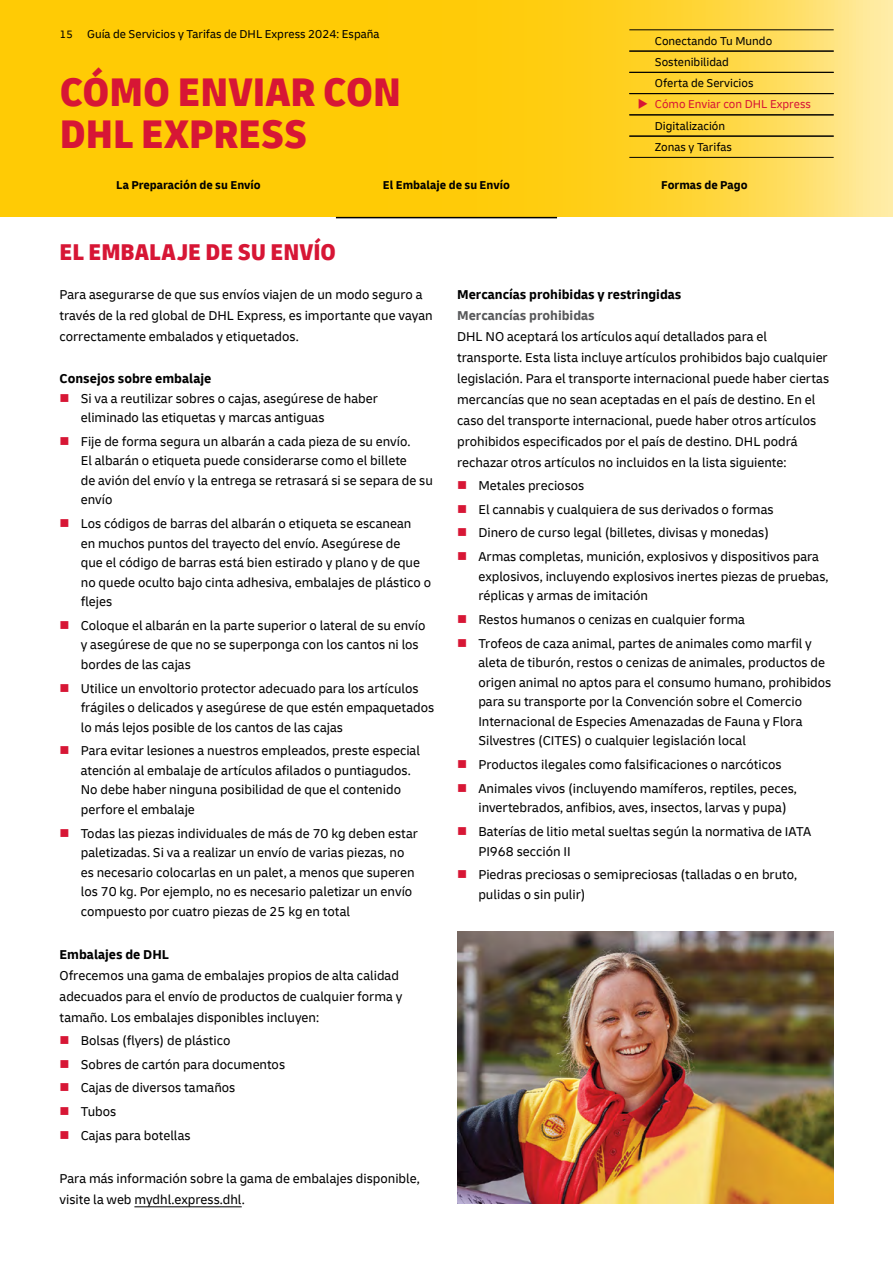
<style>
.page{position:relative;width:893px;height:1263px;background:#fff}
.page>*{position:absolute;margin:0;border:0;box-sizing:border-box;transform-origin:0 0}
.t1{font:900 condensed 42px/42px "Delivery";color:#d71635}
.H3_Secondary_headline{font:900 condensed 24px "Delivery";color:#d71635}
.LI_Bulleted_List{font:13.5px/19.5px "Delivery";color:#000}
.P_Copy_text{font:13.5px/21px "Delivery";color:#000}
.H4_Paragraph_header{font:700 13.5px "Delivery";color:#000}
.H5_Paragraph_Header{font:700 13.5px "Delivery";color:#58595b}
.t2{font:12px/21.3px "Delivery";color:#000}
.t3{font:700 12px "Delivery";color:#000}
.s1{font-size:11.25px}
.s2{color:#d71635}
</style>
<div class="page">
<svg style="left:0;top:0;width:893px;height:217px;background:#fecf20"></svg>
<hr style="left:629px;top:30px;width:205px;height:1px;background:#000">
<hr style="left:629px;top:51px;width:205px;height:1px;background:#000">
<hr style="left:629px;top:72px;width:205px;height:1px;background:#000">
<hr style="left:629px;top:93px;width:205px;height:1px;background:#000">
<hr style="left:629px;top:115px;width:205px;height:1px;background:#000">
<hr style="left:629px;top:136px;width:205px;height:1px;background:#000">
<hr style="left:629px;top:157px;width:205px;height:1px;background:#000">
<hr style="left:336px;top:217px;width:221px;height:1px;background:#000">
<hr style="left:134px;top:1206px;width:108px;height:1px;background:#000">
<img style="left:457px;top:931px;width:376px;height:272px">
<p class="t2" style="left:60px;top:24px;width:321px"><span class="s1">15</span> Guía de Servicios y Tarifas de DHL Express 2024: España</p>
<h1 class="t1" style="left:60px;top:71px;width:343px">CÓMO ENVIAR CON<br>DHL EXPRESS</h1>
<p class="t2" style="left:655px;top:30px;width:119px">Conectando Tu Mundo<br>Sostenibilidad<br>Oferta de Servicios</p>
<p class="t2" style="left:655px;top:94px;width:158px;text-indent:-17px"><span class="s2">◆ Cómo Enviar con DHL Express<br></span>Digitalización<br>Zonas y Tarifas</p>
<p class="t3" style="left:116px;top:178px;width:146px">La Preparación de su Envío</p>
<p class="t3" style="left:383px;top:178px;width:129px">El Embalaje de su Envío</p>
<p class="t3" style="left:661px;top:178px;width:88px">Formas de Pago</p>
<h3 class="H3_Secondary_headline" style="left:60px;top:236px;width:278px">EL EMBALAJE DE SU ENVÍO</h3>
<p class="P_Copy_text" style="left:60px;top:284px;width:375px">Para asegurarse de que sus envíos viajen de un modo seguro a través de la red global de DHL Express, es importante que vayan correctamente embalados y etiquetados.</p>
<h4 class="H4_Paragraph_header" style="left:60px;top:370px;width:153px">Consejos sobre embalaje</h4>
<p class="LI_Bulleted_List" style="left:81px;top:388px;width:299px;text-indent:-21px"><span class="s2">■</span> Si va a reutilizar sobres o cajas, asegúrese de haber eliminado las etiquetas y marcas antiguas</p>
<p class="LI_Bulleted_List" style="left:81px;top:432px;width:354px;text-indent:-21px"><span class="s2">■</span> Fije de forma segura un albarán a cada pieza de su envío.<br>El albarán o etiqueta puede considerarse como el billete<br>de avión del envío y la entrega se retrasará si se separa de su envío</p>
<p class="LI_Bulleted_List" style="left:81px;top:514px;width:352px;text-indent:-21px"><span class="s2">■</span> Los códigos de barras del albarán o etiqueta se escanean<br>en muchos puntos del trayecto del envío. Asegúrese de<br>que el código de barras está bien estirado y plano y de que no quede oculto bajo cinta adhesiva, embalajes de plástico o flejes</p>
<p class="LI_Bulleted_List" style="left:81px;top:616px;width:346px;text-indent:-21px"><span class="s2">■</span> Coloque el albarán en la parte superior o lateral de su envío y asegúrese de que no se superponga con los cantos ni los bordes de las cajas</p>
<p class="LI_Bulleted_List" style="left:81px;top:678px;width:355px;text-indent:-21px"><span class="s2">■</span> Utilice un envoltorio protector adecuado para los artículos frágiles o delicados y asegúrese de que estén empaquetados lo más lejos posible de los cantos de las cajas</p>
<p class="LI_Bulleted_List" style="left:81px;top:741px;width:341px;text-indent:-21px"><span class="s2">■</span> Para evitar lesiones a nuestros empleados, preste especial atención al embalaje de artículos afilados o puntiagudos.<br>No debe haber ninguna posibilidad de que el contenido perfore el embalaje</p>
<p class="LI_Bulleted_List" style="left:81px;top:823px;width:339px;text-indent:-21px"><span class="s2">■</span> Todas las piezas individuales de más de 70 kg deben estar paletizadas. Si va a realizar un envío de varias piezas, no es necesario colocarlas en un palet, a menos que superen los 70 kg. Por ejemplo, no es necesario paletizar un envío compuesto por cuatro piezas de 25 kg en total</p>
<h4 class="H4_Paragraph_header" style="left:60px;top:946px;width:111px">Embalajes de DHL</h4>
<p class="P_Copy_text" style="left:60px;top:965px;width:344px">Ofrecemos una gama de embalajes propios de alta calidad adecuados para el envío de productos de cualquier forma y tamaño. Los embalajes disponibles incluyen:</p>
<p class="LI_Bulleted_List" style="left:60px;top:1030px;width:172px"><span class="s2">■</span> Bolsas (flyers) de plástico</p>
<p class="LI_Bulleted_List" style="left:60px;top:1054px;width:227px"><span class="s2">■</span> Sobres de cartón para documentos</p>
<p class="LI_Bulleted_List" style="left:60px;top:1078px;width:177px"><span class="s2">■</span> Cajas de diversos tamaños</p>
<p class="LI_Bulleted_List" style="left:60px;top:1102px;width:58px"><span class="s2">■</span> Tubos</p>
<p class="LI_Bulleted_List" style="left:60px;top:1125px;width:133px"><span class="s2">■</span> Cajas para botellas</p>
<p class="P_Copy_text" style="left:60px;top:1168px;width:362px">Para más información sobre la gama de embalajes disponible, visite la web mydhl.express.dhl.</p>
<h4 class="H4_Paragraph_header" style="left:457px;top:286px;width:226px">Mercancías prohibidas y restringidas</h4>
<h5 class="H5_Paragraph_Header" style="left:457px;top:307px;width:139px">Mercancías prohibidas</h5>
<p class="P_Copy_text" style="left:457px;top:326px;width:374px">DHL NO aceptará los artículos aquí detallados para el transporte. Esta lista incluye artículos prohibidos bajo cualquier legislación. Para el transporte internacional puede haber ciertas mercancías que no sean aceptadas en el país de destino. En el caso del transporte internacional, puede haber otros artículos prohibidos especificados por el país de destino. DHL podrá rechazar otros artículos no incluidos en la lista siguiente:</p>
<p class="LI_Bulleted_List" style="left:457px;top:476px;width:129px"><span class="s2">■</span> Metales preciosos</p>
<p class="LI_Bulleted_List" style="left:457px;top:499px;width:318px"><span class="s2">■</span> El cannabis y cualquiera de sus derivados o formas</p>
<p class="LI_Bulleted_List" style="left:457px;top:523px;width:313px"><span class="s2">■</span> Dinero de curso legal (billetes, divisas y monedas)</p>
<p class="LI_Bulleted_List" style="left:478px;top:547px;width:352px;text-indent:-21px"><span class="s2">■</span> Armas completas, munición, explosivos y dispositivos para explosivos, incluyendo explosivos inertes piezas de pruebas, réplicas y armas de imitación</p>
<p class="LI_Bulleted_List" style="left:457px;top:610px;width:289px"><span class="s2">■</span> Restos humanos o cenizas en cualquier forma</p>
<p class="LI_Bulleted_List" style="left:478px;top:633px;width:354px;text-indent:-21px"><span class="s2">■</span> Trofeos de caza animal, partes de animales como marfil y aleta de tiburón, restos o cenizas de animales, productos de origen animal no aptos para el consumo humano, prohibidos para su transporte por la Convención sobre el Comercio Internacional de Especies Amenazadas de Fauna y Flora Silvestres (CITES) o cualquier legislación local</p>
<p class="LI_Bulleted_List" style="left:457px;top:755px;width:326px"><span class="s2">■</span> Productos ilegales como falsificaciones o narcóticos</p>
<p class="LI_Bulleted_List" style="left:478px;top:778px;width:320px;text-indent:-21px"><span class="s2">■</span> Animales vivos (incluyendo mamíferos, reptiles, peces, invertebrados, anfibios, aves, insectos, larvas y pupa)</p>
<p class="LI_Bulleted_List" style="left:478px;top:822px;width:334px;text-indent:-21px"><span class="s2">■</span> Baterías de litio metal sueltas según la normativa de IATA<br>PI968 sección II</p>
<p class="LI_Bulleted_List" style="left:478px;top:865px;width:320px;text-indent:-21px"><span class="s2">■</span> Piedras preciosas o semipreciosas (talladas o en bruto, pulidas o sin pulir)</p>
</div>
